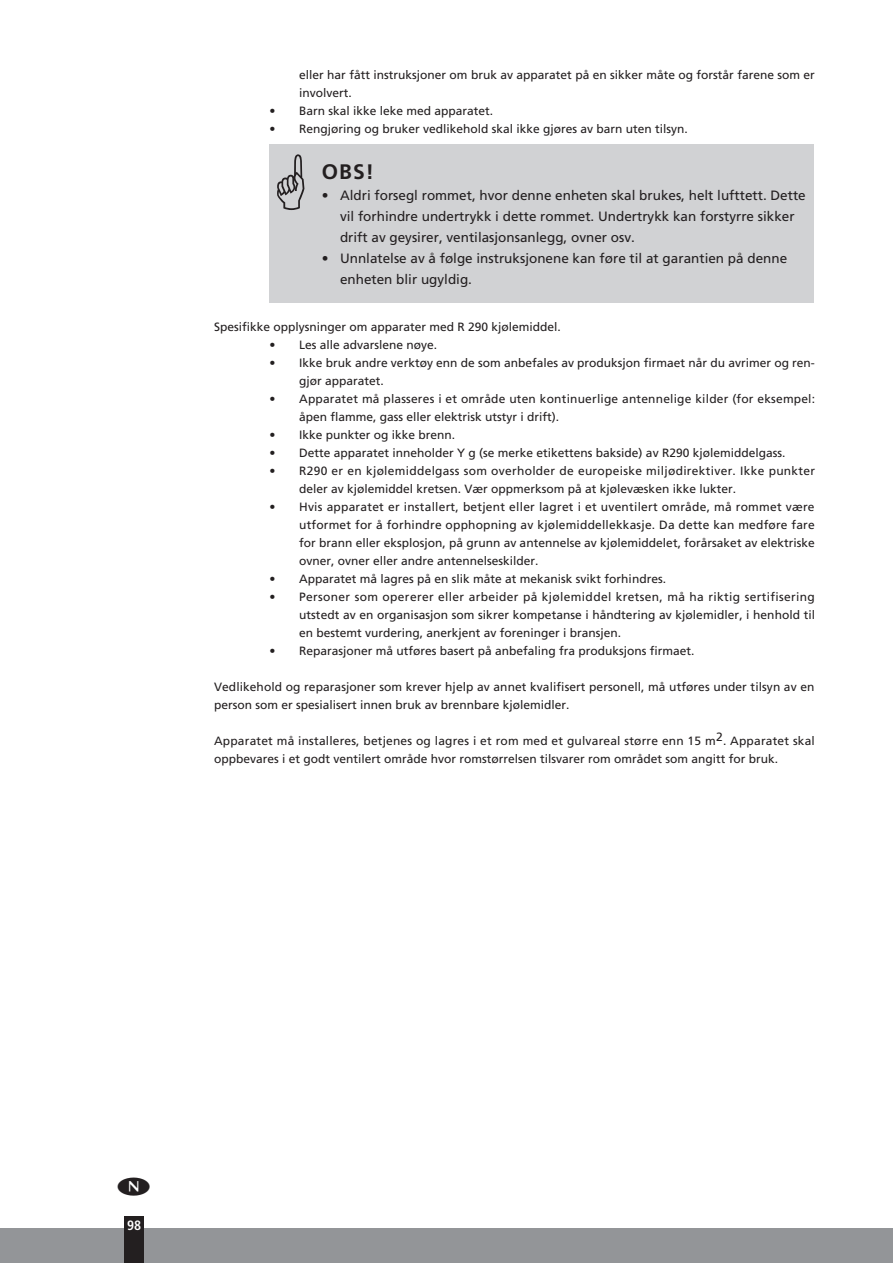
<style>
.page{position:relative;width:893px;height:1263px;background:#fff}
.page>*{position:absolute;margin:0;border:0;box-sizing:border-box;transform-origin:0 0}
.attentiekop{font:700 21px "Frutiger LT Com";color:#231f20}
.attentietxt_spring{font:13.5px/21px "Frutiger LT Com";color:#231f20}
.t1{font:700 condensed 13.5px "Frutiger LT Std";color:#fff}
.body_inspring{font:12px/18px "Frutiger LT Com";color:#231f20}
.body_spring{font:12px/18px "Frutiger LT Com";color:#231f20}
.body_inspring-2{font:12px/18px "Frutiger LT Com";letter-spacing:.025em;color:#231f20}
</style>
<div class="page">
<div style="left:0;top:1229px;width:893px;height:34px;background:#939598"></div>
<div style="left:269px;top:144px;width:51px;height:159px;background:#d1d2d4"></div>
<div style="left:320px;top:144px;width:494px;height:159px;background:#d1d2d4"></div>
<div style="left:124px;top:1216px;width:20px;height:47px;background:#231f20"></div>
<p class="body_spring" style="left:299px;top:65px;width:517px">eller har fått instruksjoner om bruk av apparatet på en sikker måte og forstår farene som er involvert.</p>
<p class="body_spring" style="left:269px;top:101px;width:225px">• Barn skal ikke leke med apparatet.</p>
<p class="body_spring" style="left:269px;top:119px;width:420px">• Rengjøring og bruker vedlikehold skal ikke gjøres av barn uten tilsyn.</p>
<p class="attentiekop" style="left:322px;top:159px;width:54px">OBS!</p>
<p class="attentietxt_spring" style="left:340px;top:185px;width:467px;text-indent:-18px">• Aldri forsegl rommet, hvor denne enheten skal brukes, helt lufttett. Dette vil forhindre undertrykk i dette rommet. Undertrykk kan forstyrre sikker drift av geysirer, ventilasjonsanlegg, ovner osv.</p>
<p class="attentietxt_spring" style="left:340px;top:248px;width:449px;text-indent:-18px">• Unnlatelse av å følge instruksjonene kan føre til at garantien på denne enheten blir ugyldig.</p>
<p class="body_inspring" style="left:214px;top:317px;width:348px">Spesifikke opplysninger om apparater med R 290 kjølemiddel.</p>
<p class="body_inspring" style="left:269px;top:335px;width:169px">• Les alle advarslene nøye.</p>
<p class="body_inspring" style="left:299px;top:353px;width:517px;text-indent:-30px">• Ikke bruk andre verktøy enn de som anbefales av produksjon firmaet når du avrimer og ren&shy;gjør apparatet.</p>
<p class="body_inspring" style="left:299px;top:389px;width:517px;text-indent:-30px">• Apparatet må plasseres i et område uten kontinuerlige antennelige kilder (for eksempel: åpen flamme, gass eller elektrisk utstyr i drift).</p>
<p class="body_inspring" style="left:269px;top:425px;width:187px">• Ikke punkter og ikke brenn.</p>
<p class="body_inspring" style="left:269px;top:443px;width:517px">• Dette apparatet inneholder Y g (se merke etikettens bakside) av R290 kjølemiddelgass.</p>
<p class="body_inspring-2" style="left:299px;top:461px;width:517px;text-indent:-30px">• R290 er en kjølemiddelgass som overholder de europeiske miljødirektiver. Ikke punkter deler av kjølemiddel kretsen. Vær oppmerksom på at kjølevæsken ikke lukter.</p>
<p class="body_inspring" style="left:299px;top:497px;width:517px;text-align:justify;text-indent:-30px">• Hvis apparatet er installert, betjent eller lagret i et uventilert område, må rommet være utformet for å forhindre opphopning av kjølemiddellekkasje. Da dette kan medføre fare for brann eller eksplosjon, på grunn av antennelse av kjølemiddelet, forårsaket av elektriske ovner, ovner eller andre antennelseskilder.</p>
<p class="body_inspring" style="left:269px;top:569px;width:398px">• Apparatet må lagres på en slik måte at mekanisk svikt forhindres.</p>
<p class="body_inspring" style="left:299px;top:587px;width:518px;text-align:justify;text-indent:-30px">• Personer som opererer eller arbeider på kjølemiddel kretsen, må ha riktig sertifisering utstedt av en organisasjon som sikrer kompetanse i håndtering av kjølemidler, i henhold til en bestemt vurdering, anerkjent av foreninger i bransjen.</p>
<p class="body_inspring" style="left:269px;top:641px;width:427px">• Reparasjoner må utføres basert på anbefaling fra produksjons firmaet.</p>
<p class="body_inspring" style="left:214px;top:677px;width:602px">Vedlikehold og reparasjoner som krever hjelp av annet kvalifisert personell, må utføres under tilsyn av en person som er spesialisert innen bruk av brennbare kjølemidler.</p>
<p class="body_inspring" style="left:214px;top:731px;width:602px">Apparatet må installeres, betjenes og lagres i et rom med et gulvareal større enn 15 m2. Apparatet skal oppbevares i et godt ventilert område hvor romstørrelsen tilsvarer rom området som angitt for bruk.</p>
<p class="t1" style="left:127px;top:1217px;width:16px">98</p>
</div>
